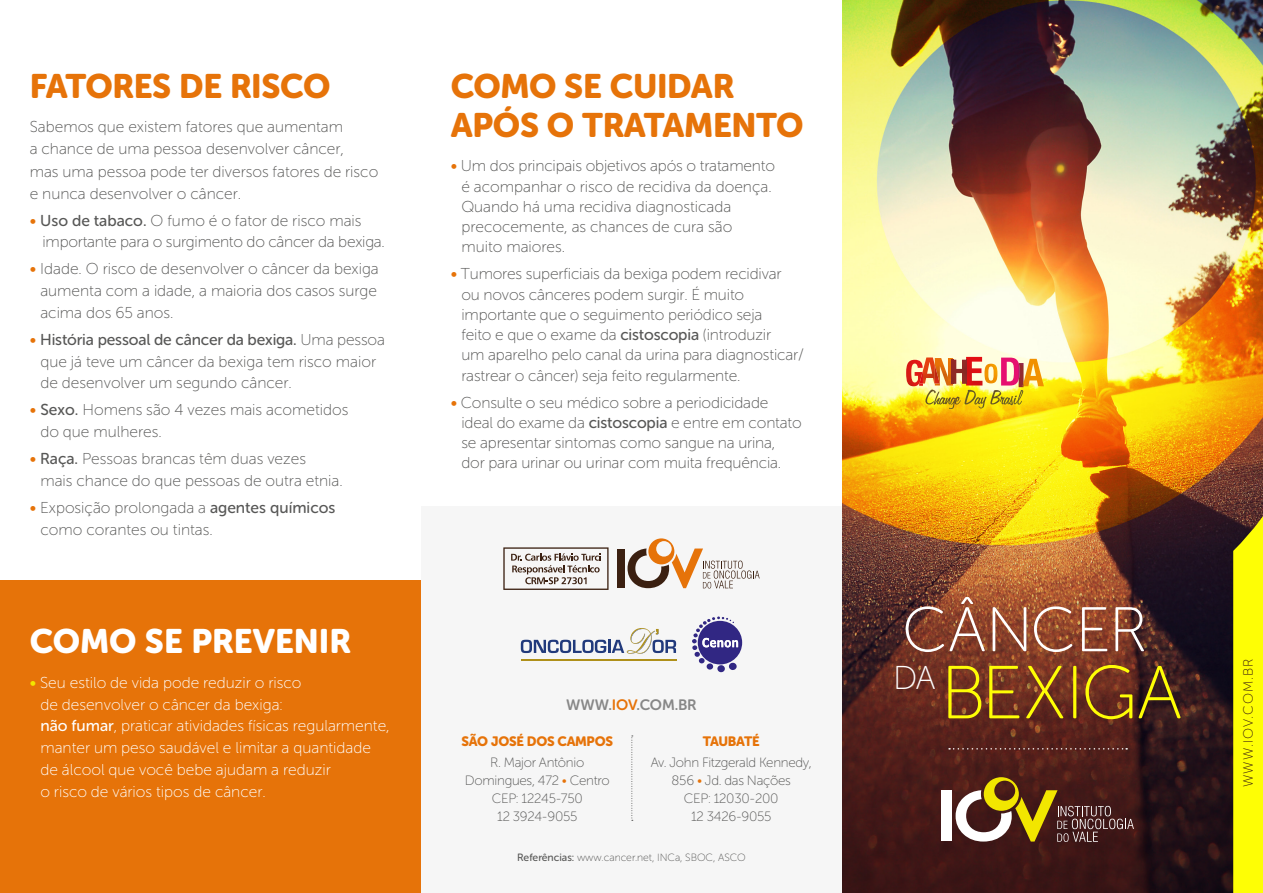
<style>
.page{position:relative;width:1263px;height:893px;background:#fff}
.page>*{position:absolute;margin:0;border:0;box-sizing:border-box;transform-origin:0 0}
.t1{font:75px "Museo Sans Rounded 100";color:#fefe05}
.t2{font:63px "Museo Sans Rounded 100";color:#fff}
.t3{font:33.75px/39px "Museo Sans Rounded 900";letter-spacing:-.01em;color:#e67309}
.t4{font:33.75px "Museo Sans Rounded 900";color:#fff}
.t5{font:33px "Museo Sans Rounded 100";color:#fff}
.t6{font:15.75px/20.2px "Museo Sans Rounded 100";color:#575756}
.t7{font:15.75px/21.8px "Museo Sans Rounded 100";color:#fff}
.t8{font:15.75px "Museo Sans Rounded 500";letter-spacing:-.01em;color:#575756}
.t9{font:15px "Museo Sans Rounded 700";letter-spacing:-.01em;color:#878787}
.t10{font:13.5px/18px "Museo Sans Rounded 100";letter-spacing:-.02em;color:#575756;text-align:center}
.t11{font:13.5px "Museo Sans Rounded 900";letter-spacing:-.02em;color:#e67309}
.t12{font:13.5px "Museo Sans Rounded 100";letter-spacing:.08em;color:#3b2011}
.t13{font:10.5px "Museo Sans Rounded 100";color:#575756}
.s1{font-family:"Museo Sans Rounded 500";color:#e67309}
.s2{font-family:"Museo Sans Rounded 500"}
.s3{color:#e67309}
.s4{font-family:"Museo Sans Rounded 100"}
.s5{font-family:"Museo Sans Rounded 500";color:#f2e600}
</style>
<div class="page">
<img style="left:842px;top:0;width:421px;height:893px">
<div style="left:0;top:580px;width:421px;height:313px;background:#e67309"></div>
<div style="left:421px;top:506px;width:421px;height:387px;background:#f6f6f6"></div>
<div style="left:941px;top:790px;width:11px;height:51px;background:#fff"></div>
<svg style="left:955px;top:777px;width:179px;height:65px;background:#704f32"></svg>
<svg style="left:1233px;top:483px;width:30px;height:410px;background:#e3de0a"></svg>
<svg style="left:949px;top:748px;width:178px;height:2px"></svg>
<svg style="left:631px;top:736px;width:2px;height:85px"></svg>
<hr style="left:521px;top:659px;width:155px;height:2px;background:#af901a">
<svg style="left:521px;top:628px;width:155px;height:26px"></svg>
<svg style="left:692px;top:616px;width:50px;height:56px"></svg>
<svg style="left:503px;top:547px;width:105px;height:43px"></svg>
<div style="left:617px;top:548px;width:8px;height:39px;background:#3b2011"></div>
<svg style="left:627px;top:538px;width:133px;height:50px"></svg>
<img style="left:906px;top:360px;width:17px;height:26px">
<img style="left:922px;top:357px;width:13px;height:26px">
<svg style="left:919px;top:372px;width:4px;height:11px"></svg>
<img style="left:935px;top:358px;width:18px;height:27px">
<img style="left:935px;top:365px;width:5px;height:18px">
<img style="left:951px;top:360px;width:15px;height:24px">
<img style="left:966px;top:357px;width:16px;height:28px">
<svg style="left:966px;top:360px;width:1px;height:24px"></svg>
<img style="left:1023px;top:359px;width:21px;height:27px">
<svg style="left:1001px;top:358px;width:22px;height:28px"></svg>
<img style="left:984px;top:364px;width:13px;height:19px">
<img style="left:925px;top:389px;width:11px;height:15px">
<img style="left:934px;top:391px;width:7px;height:14px">
<svg style="left:939px;top:397px;width:22px;height:12px"></svg>
<img style="left:964px;top:390px;width:12px;height:14px">
<svg style="left:974px;top:397px;width:12px;height:11px"></svg>
<img style="left:990px;top:390px;width:11px;height:14px">
<svg style="left:1000px;top:396px;width:17px;height:9px"></svg>
<img style="left:1017px;top:390px;width:6px;height:15px">
<h3 class="t3" style="left:30px;top:66px;width:302px">FATORES DE RISCO</h3>
<p class="t6" style="left:30px;top:116px;width:350px;line-height:22.2px">Sabemos que existem fatores que aumentam<br>a chance de uma pessoa desenvolver câncer,<br>mas uma pessoa pode ter diversos fatores de risco e nunca desenvolver o câncer.</p>
<p class="t6" style="left:43px;top:210px;width:344px;line-height:21.8px;text-indent:-13px"><span class="s1">•</span> <span class="s2">Uso de tabaco.</span> O fumo é o fator de risco mais importante para o surgimento do câncer da bexiga.</p>
<p class="t6" style="left:40px;top:258px;width:340px;line-height:21.8px;text-align:justify;text-indent:-11px"><span class="s1">•</span> Idade. O risco de desenvolver o câncer da bexiga aumenta com a idade, a maioria dos casos surge acima dos 65 anos.</p>
<p class="t8" style="left:30px;top:331px;width:357px"><span class="s3">•</span> História pessoal de câncer da bexiga. <span class="s4">Uma pessoa</span></p>
<p class="t6" style="left:40px;top:351px;width:337px;line-height:21.8px">que já teve um câncer da bexiga tem risco maior de desenvolver um segundo câncer.</p>
<p class="t6" style="left:40px;top:399px;width:309px;line-height:21.8px;text-indent:-11px"><span class="s1">•</span> <span class="s2">Sexo.</span> Homens são 4 vezes mais acometidos do que mulheres.</p>
<p class="t6" style="left:40px;top:448px;width:304px;line-height:21.8px;text-indent:-11px"><span class="s1">•</span> <span class="s2">Raça.</span> Pessoas brancas têm duas vezes<br>mais chance do que pessoas de outra etnia.</p>
<p class="t6" style="left:40px;top:497px;width:296px;line-height:21.8px;text-indent:-11px"><span class="s1">•</span> Exposição prolongada a <span class="s2">agentes químicos </span>como corantes ou tintas.</p>
<h3 class="t4" style="left:30px;top:622px;width:323px">COMO SE PREVENIR</h3>
<p class="t7" style="left:40px;top:672px;width:351px;text-indent:-11px"><span class="s5">•</span> Seu estilo de vida pode reduzir o risco<br>de desenvolver o câncer da bexiga:<br><span class="s2">não fumar</span>, praticar atividades físicas regularmente, manter um peso saudável e limitar a quantidade de álcool que você bebe ajudam a reduzir<br>o risco de vários tipos de câncer.</p>
<h3 class="t3" style="left:451px;top:66px;width:354px">COMO SE CUIDAR<br>APÓS O TRATAMENTO</h3>
<p class="t6" style="left:461px;top:156px;width:315px;text-indent:-11px"><span class="s1">•</span> Um dos principais objetivos após o tratamento é acompanhar o risco de recidiva da doença.<br>Quando há uma recidiva diagnosticada precocemente, as chances de cura são muito maiores.</p>
<p class="t6" style="left:461px;top:264px;width:344px;text-indent:-11px"><span class="s1">•</span> Tumores superficiais da bexiga podem recidivar ou novos cânceres podem surgir. É muito importante que o seguimento periódico seja<br>feito e que o exame da <span class="s2">cistoscopia</span> (introduzir<br>um aparelho pelo canal da urina para diagnosticar/ rastrear o câncer) seja feito regularmente.</p>
<p class="t6" style="left:461px;top:392px;width:342px;text-indent:-11px"><span class="s1">•</span> Consulte o seu médico sobre a periodicidade ideal do exame da <span class="s2">cistoscopia</span> e entre em contato se apresentar sintomas como sangue na urina, dor para urinar ou urinar com muita frequência.</p>
<p class="t9" style="left:566px;top:696px;width:132px">WWW.<span class="s3">IOV</span>.COM.BR</p>
<p class="t11" style="left:461px;top:733px;width:153px">SÃO JOSÉ DOS CAMPOS</p>
<p class="t10" style="left:465px;top:753px;width:146px">R. Major Antônio<br>Domingues, 472 <span class="s3">•</span> Centro<br>CEP: 12245-750<br>12 3924-9055</p>
<p class="t11" style="left:703px;top:733px;width:58px">TAUBATÉ</p>
<p class="t10" style="left:651px;top:753px;width:162px">Av. John Fitzgerald Kennedy,<br>856 <span class="s3">•</span> Jd. das Nações<br>CEP: 12030-200<br>12 3426-9055</p>
<p class="t13" style="left:517px;top:852px;width:230px"><span class="s2">Referências:</span> www.cancer.net, INCa, SBOC, ASCO</p>
<h2 class="t2" style="left:902px;top:596px;width:246px">CÂNCER</h2>
<h1 class="t1" style="left:940px;top:653px;width:243px">BEXIGA</h1>
<h3 class="t5" style="left:893px;top:660px;width:44px">DA</h3>
<p class="t12" style="left:1241px;top:787px;width:130px;rotate:-90deg">WWW.IOV.COM.BR</p>
</div>
